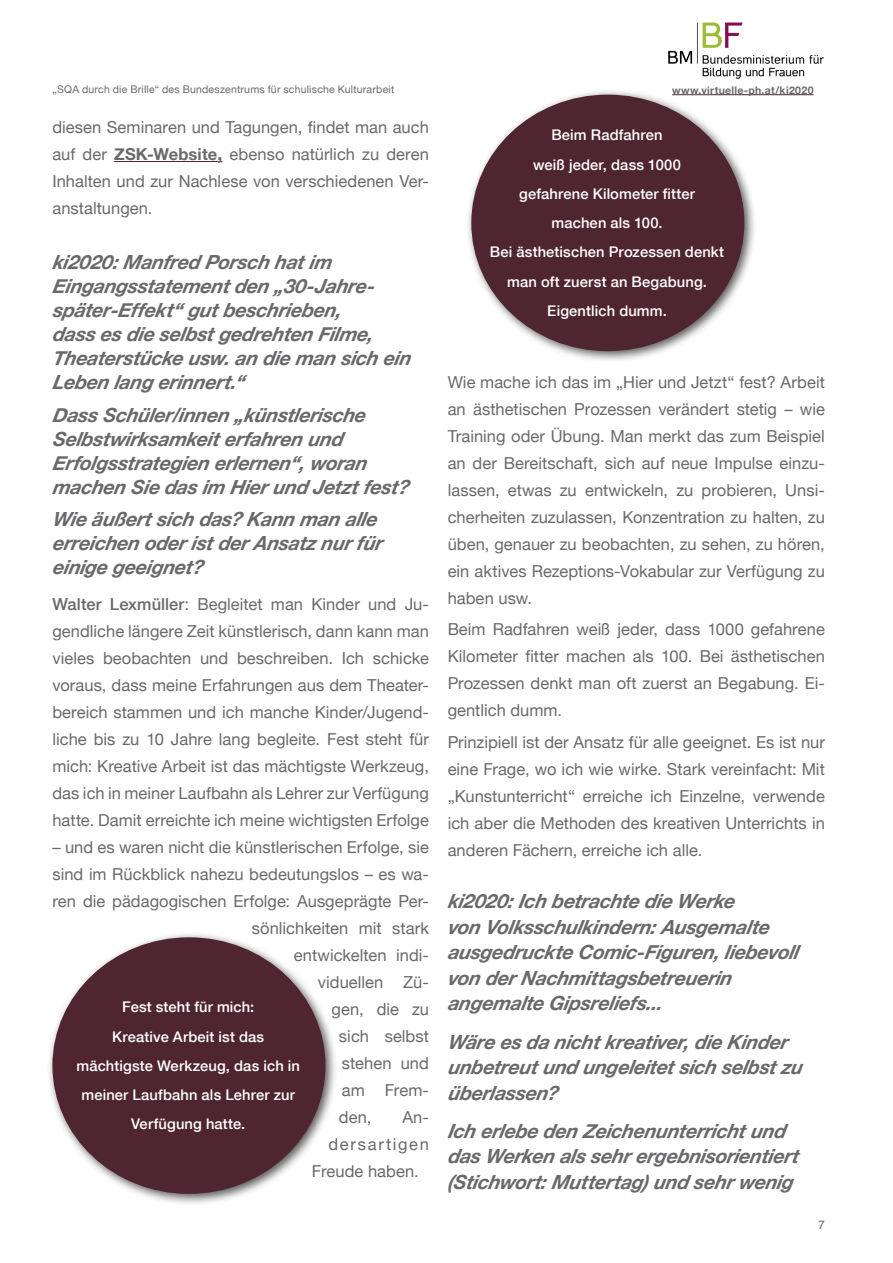
<style>
.page{position:relative;width:893px;height:1263px;background:#fff}
.page>*{position:absolute;margin:0;border:0;box-sizing:border-box;transform-origin:0 0}
.t1{font:italic 700 19.5px/24px "Helvetica Neue";letter-spacing:-.01em;color:#69696c}
.t2{font:16.5px/27px "Helvetica Neue";letter-spacing:.005em;color:#69696c;text-align:justify}
.t3{font:16.5px "Helvetica Neue";letter-spacing:.105em;color:#69696c}
.t4{font:500 14.7px/29.2px "Helvetica Neue";letter-spacing:.01em;color:#fff;text-align:center}
.t5{font:12px "Helvetica";color:#69696c}
.t6{font:10.5px "Helvetica Neue";letter-spacing:.02em;color:#69696c}
.t7{font:700 10.5px "Helvetica Neue";letter-spacing:.03em;color:#69696c}
.s1{font-weight:700}
.s2{font-weight:700;font-size:18px}
.s3{font-weight:500}
</style>
<div class="page">
<img style="left:669px;top:22px;width:154px;height:57px">
<hr style="left:672px;top:94px;width:141px;height:1px;background:#4e2531">
<hr style="left:114px;top:161px;width:103px;height:1px;background:#4e2531">
<div style="left:46px;top:931px;width:292px;height:275px;background:#231f20;opacity:.75"></div>
<div style="left:52px;top:937px;width:273px;height:257px;background:#4e2531;border-radius:50%"></div>
<div style="left:465px;top:89px;width:291px;height:274px;background:#231f20;opacity:.75"></div>
<div style="left:471px;top:95px;width:273px;height:256px;background:#4e2531;border-radius:50%"></div>
<p class="t6" style="left:52px;top:83px;width:343px">„SQA durch die Brille“ des Bundeszentrums für schulische Kulturarbeit</p>
<p class="t7" style="left:672px;top:83px;width:143px">www.virtuelle-ph.at/ki2020</p>
<p class="t2" style="left:52px;top:113px;width:378px">diesen Seminaren und Tagungen, findet man auch auf der <span class="s1">ZSK-Website</span><span class="s2">,</span> ebenso natürlich zu deren Inhalten und zur Nachlese von verschiedenen Ver&shy;anstaltungen.</p>
<p class="t1" style="left:52px;top:250px;width:364px">ki2020:Manfred Porsch hatim<br>Eingangsstatementden „ 30-Jahre&shy;später-Effekt“ gutbeschrieben,<br>dass es die selbstgedrehten Filme,<br>Theaterstücke usw.an die man sich ein<br>Leben lang erinnert.“</p>
<p class="t1" style="left:52px;top:402px;width:362px">Dass Schüler/innen „ künstlerische Selbstwirksamkeiterfahren und Erfolgsstrategien erlernen“, woran machen Sie das im Hierund Jetztfest?</p>
<p class="t1" style="left:52px;top:507px;width:335px">Wie äußertsich das? Kann man alle erreichen oderistderAnsatz nurfür einige geeignet?</p>
<p class="t2" style="left:52px;top:590px;width:378px"><span class="s3">Walter Lexmüller</span>: Begleitet man Kinder und Ju&shy;gendliche längere Zeit künstlerisch, dann kann man vieles beobachten und beschreiben. Ich schicke voraus, dass meine Erfahrungen aus dem Theater&shy;bereich stammen und ich manche Kinder/Jugend&shy;liche bis zu 10 Jahre lang begleite. Fest steht für mich: Kreative Arbeit ist das mächtigste Werkzeug, das ich in meiner Laufbahn als Lehrer zur Verfügung hatte. Damit erreichte ich meine wichtigsten Erfolge</p>
<p class="t2" style="left:52px;top:833px;width:378px">– und es waren nicht die künstlerischen Erfolge, sie</p>
<p class="t2" style="left:52px;top:860px;width:378px">sind im Rückblick nahezu bedeutungslos – es wa-</p>
<p class="t2" style="left:52px;top:887px;width:378px">ren die pädagogischen Erfolge: Ausgeprägte Per-</p>
<p class="t2" style="left:252px;top:914px;width:179px">sönlichkeiten mit stark</p>
<p class="t2" style="left:294px;top:941px;width:137px">entwickelten indi-</p>
<p class="t2" style="left:318px;top:968px;width:113px">viduellen Zü-</p>
<p class="t2" style="left:331px;top:995px;width:99px">gen, die zu</p>
<p class="t2" style="left:339px;top:1022px;width:92px">sich selbst</p>
<p class="t2" style="left:342px;top:1049px;width:88px">stehen und</p>
<p class="t2" style="left:342px;top:1076px;width:89px">am Frem-</p>
<p class="t2" style="left:339px;top:1103px;width:34px">den,</p>
<p class="t2" style="left:402px;top:1103px;width:28px">An-</p>
<p class="t3" style="left:328px;top:1134px;width:102px">dersartigen</p>
<p class="t2" style="left:312px;top:1157px;width:108px">Freude haben.</p>
<p class="t4" style="left:490px;top:120px;width:236px">Beim Radfahren<br>weiß jeder, dass 1000<br>gefahrene Kilometer fitter machen als 100.<br>Bei ästhetischen Prozessen denkt man oft zuerst an Begabung.<br>Eigentlich dumm.</p>
<p class="t2" style="left:448px;top:369px;width:379px">Wie mache ich das im „Hier und Jetzt“ fest? Arbeit an ästhetischen Prozessen verändert stetig – wie Training oder Übung. Man merkt das zum Beispiel an der Bereitschaft, sich auf neue Impulse einzu&shy;lassen, etwas zu entwickeln, zu probieren, Unsi&shy;cherheiten zuzulassen, Konzentration zu halten, zu üben, genauer zu beobachten, zu sehen, zu hören, ein aktives Rezeptions-Vokabular zur Verfügung zu haben usw.</p>
<p class="t2" style="left:448px;top:616px;width:379px">Beim Radfahren weiß jeder, dass 1000 gefahrene Kilometer fitter machen als 100. Bei ästhetischen Prozessen denkt man oft zuerst an Begabung. Ei&shy;gentlich dumm.</p>
<p class="t2" style="left:448px;top:728px;width:379px">Prinzipiell ist der Ansatz für alle geeignet. Es ist nur eine Frage, wo ich wie wirke. Stark vereinfacht: Mit „Kunstunterricht“ erreiche ich Einzelne, verwende ich aber die Methoden des kreativen Unterrichts in anderen Fächern, erreiche ich alle.</p>
<p class="t1" style="left:448px;top:888px;width:356px;line-height:25.5px">ki2020:Ich betrachte die Werke<br>von Volksschulkindern:Ausgemalte ausgedruckte Comic-Figuren, liebevoll von derNachmittagsbetreuerin angemalte Gipsreliefs...</p>
<p class="t1" style="left:448px;top:1028px;width:360px;line-height:25.5px">Wäre es da nichtkreativer, die Kinder unbetreutund ungeleitetsich selbstzu überlassen?</p>
<p class="t1" style="left:448px;top:1118px;width:357px;line-height:25.5px">Ich erlebe den Zeichenunterrichtund das Werken als sehrergebnisorientiert (Stichwort:Muttertag) und sehrwenig</p>
<p class="t4" style="left:76px;top:992px;width:225px">Fest steht für mich:<br>Kreative Arbeit ist das mächtigste Werkzeug, das ich in meiner Laufbahn als Lehrer zur<br>Verfügung hatte.</p>
<p class="t5" style="left:818px;top:1216px;width:8px">7</p>
</div>
